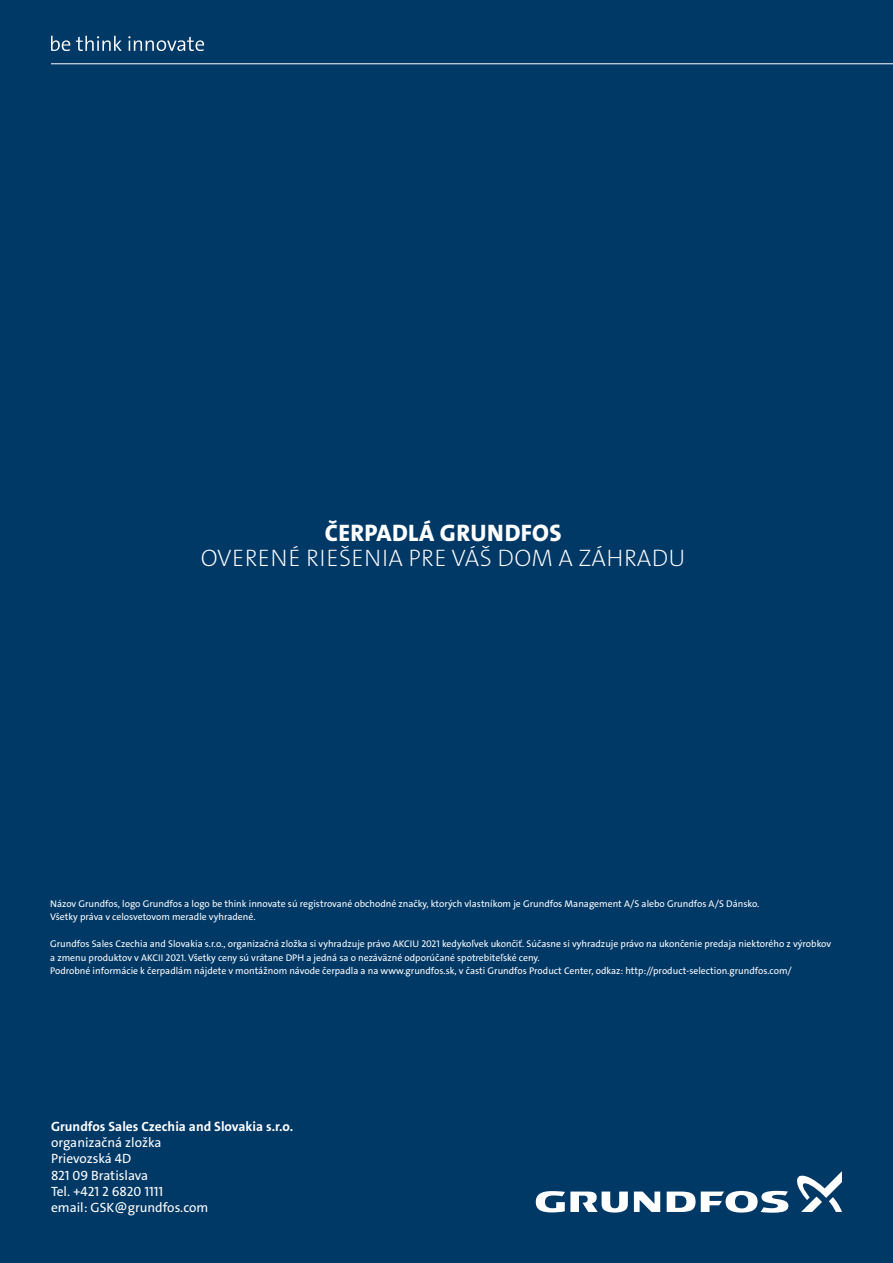
<style>
.page{position:relative;width:893px;height:1263px;background:#003866}
.page>*{position:absolute;margin:0;border:0;box-sizing:border-box;transform-origin:0 0}
.t1{font:24px "Grundfos The Sans V2 OT 2 XL";letter-spacing:.015em;color:#fff}
.t2{font:24px "Grundfos The Sans V2 OT 8 XB";letter-spacing:.015em;color:#fff}
.t3{font:13.5px/16.2px "Grundfos The Sans V2 OT 5 R";color:#fff}
.t4{font:13.5px "Grundfos The Sans V2 OT 7 B";color:#fff}
.t5{font:9.75px/13.5px "Grundfos The Sans V2 OT 5 R";color:#fff}
</style>
<div class="page">
<hr style="left:51px;top:63px;width:842px;height:1px;background:#fff">
<svg style="left:634px;top:1191px;width:26px;height:21px"></svg>
<svg style="left:536px;top:1191px;width:92px;height:21px"></svg>
<svg style="left:667px;top:1191px;width:121px;height:22px"></svg>
<svg style="left:797px;top:1171px;width:45px;height:41px"></svg>
<svg style="left:51px;top:36px;width:19px;height:15px"></svg>
<svg style="left:76px;top:36px;width:46px;height:15px"></svg>
<svg style="left:128px;top:36px;width:76px;height:15px"></svg>
<h1 class="t2" style="left:325px;top:517px;width:238px">ČERPADLÁ GRUNDFOS</h1>
<h1 class="t1" style="left:201px;top:543px;width:486px">OVERENÉ RIEŠENIA PRE VÁŠ DOM A ZÁHRADU</h1>
<p class="t5" style="left:50px;top:897px;width:711px">Názov Grundfos, logo Grundfos a logo be think innovate sú registrované obchodné značky, ktorých vlastníkom je Grundfos Management A/S alebo Grundfos A/S Dánsko.<br>Všetky práva v celosvetovom meradle vyhradené.</p>
<p class="t5" style="left:50px;top:937px;width:782px">Grundfos Sales Czechia and Slovakia s.r.o., organizačná zložka si vyhradzuje právo AKCIU 2021 kedykoľvek ukončiť. Súčasne si vyhradzuje právo na ukončenie predaja niektorého z výrobkov a zmenu produktov v AKCII 2021. Všetky ceny sú vrátane DPH a jedná sa o nezáväzné odporúčané spotrebiteľské ceny.<br>Podrobné informácie k čerpadlám nájdete v montážnom návode čerpadla a na www.grundfos.sk, v časti Grundfos Product Center, odkaz: http://product-selection.grundfos.com/</p>
<h2 class="t4" style="left:51px;top:1118px;width:244px">Grundfos Sales Czechia and Slovakia s.r.o.</h2>
<h2 class="t3" style="left:51px;top:1134px;width:159px">organizačná zložka<br>Prievozská 4D<br>821 09 Bratislava<br>Tel. +421 2 6820 1111<br>email: GSK@grundfos.com</h2>
</div>
